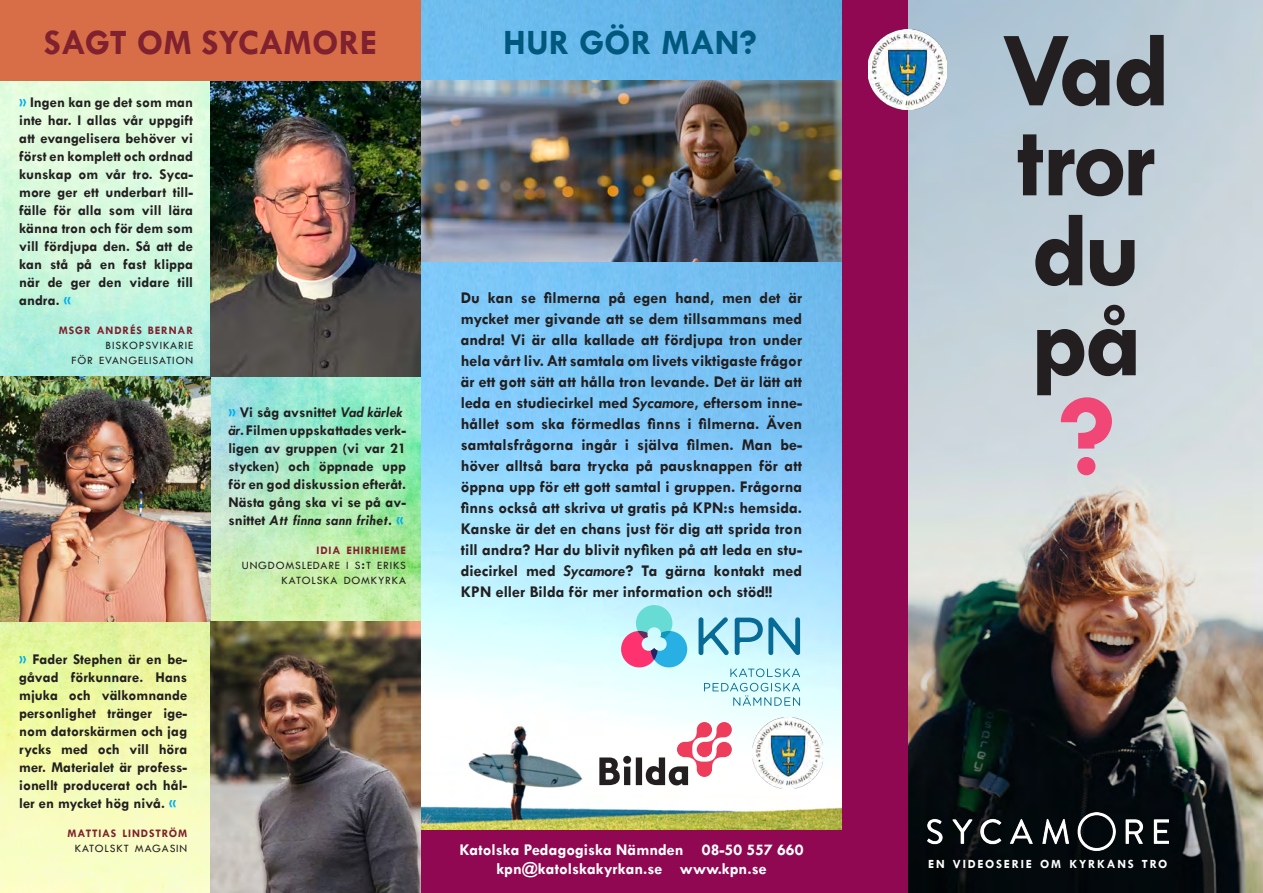
<style>
.page{position:relative;width:1263px;height:893px;background:#fff}
.page>*{position:absolute;margin:0;border:0;box-sizing:border-box;transform-origin:0 0}
.t1{font:700 118.5px "Tw Cen";color:#f04777}
.t2{font:700 108px "Tw Cen";letter-spacing:-.05em;color:#231f20}
.t3{font:700 36px "Tw Cen";color:#7f212e}
.t4{font:700 36px "Tw Cen";color:#00597d}
.t5{font:700 16.5px/21px "Tw Cen";color:#231f20;text-align:justify}
.t6{font:700 16.5px "Tw Cen";color:#fff}
.t7{font:700 15px/18px "Tw Cen";color:#231f20;text-align:justify}
.t8{font:700 12.6px "Tw Cen";letter-spacing:.135em;color:#fff}
.signatur{font:11.55px/15px "Tw Cen";letter-spacing:.07em;color:#231f20;text-align:right}
.t9{font:700 11.55px "Tw Cen";letter-spacing:.07em;color:#7f212e}
.s1{color:#00aeef}
.s2{font-style:italic}
.s3{font-size:16.5px}
.s4{font-style:inherit}
</style>
<div class="page">
<img style="left:0;top:0;width:842px;height:893px">
<img style="left:908px;top:0;width:355px;height:893px">
<img style="left:210px;top:81px;width:211px;height:295px">
<img style="left:0;top:376px;width:210px;height:246px">
<img style="left:210px;top:622px;width:211px;height:271px">
<div style="left:0;top:0;width:421px;height:81px;background:#d86e47"></div>
<svg style="left:621px;top:605px;width:66px;height:62px;background:#9ebad2"></svg>
<svg style="left:698px;top:617px;width:102px;height:38px;background:#82c2d9"></svg>
<svg style="left:730px;top:668px;width:70px;height:9px"></svg>
<svg style="left:704px;top:683px;width:96px;height:23px;background:#bfe5ed"></svg>
<svg style="left:599px;top:722px;width:133px;height:63px"></svg>
<img style="left:753px;top:717px;width:70px;height:71px">
<img style="left:421px;top:81px;width:421px;height:181px">
<div style="left:421px;top:830px;width:421px;height:63px;background:#8f0851"></div>
<img style="left:927px;top:812px;width:241px;height:39px">
<div style="left:842px;top:0;width:66px;height:893px;background:#8f0851"></div>
<img style="left:868px;top:30px;width:78px;height:80px">
<p class="t3" style="left:44px;top:21px;width:335px">SAGT OM SYCAMORE</p>
<p class="t7" style="left:19px;top:93px;width:176px"><span class="s1">»</span> Ingen kan ge det som man inte har. I allas vår uppgift att evangelisera behöver vi först en komplett och ordnad kunskap om vår tro. Syca&shy;more ger ett underbart till&shy;fälle för alla som vill lära känna tron och för dem som vill fördjupa den. Så att de kan stå på en fast klippa när de ger den vidare till andra. <span class="s1">«</span></p>
<p class="t9" style="left:59px;top:323px;width:136px">MSGR ANDRÉS BERNAR</p>
<p class="signatur" style="left:105px;top:338px;width:89px">BISKOPSVIKARIE</p>
<p class="signatur" style="left:72px;top:353px;width:123px">FÖR EVANGELISATION</p>
<p class="t7" style="left:19px;top:650px;width:170px"><span class="s1">»</span> Fader Stephen är en be&shy;gåvad förkunnare. Hans mjuka och välkomnande personlighet tränger ige&shy;nom datorskärmen och jag rycks med och vill höra mer. Materialet är profess&shy;ionellt producerat och hål&shy;ler en mycket hög nivå. <span class="s1">«</span></p>
<p class="t9" style="left:68px;top:826px;width:121px">MATTIAS LINDSTRÖM</p>
<p class="signatur" style="left:75px;top:840px;width:114px">KATOLSKT MAGASIN</p>
<p class="t7" style="left:228px;top:403px;width:176px"><span class="s1">»</span> Vi såg avsnittet <span class="s2">Vad kärlek</span></p>
<p class="t7" style="left:228px;top:421px;width:179px"><span class="s2">är</span>. Filmen uppskattades verk&shy;ligen av gruppen (vi var 21 stycken) och öppnade upp för en god diskussion efteråt.<br>Nästa gång ska vi se på av&shy;snittet <span class="s2">Att finna sann frihet</span>. <span class="s1">«</span></p>
<p class="t9" style="left:317px;top:543px;width:91px">IDIA EHIRHIEME</p>
<p class="signatur" style="left:242px;top:558px;width:166px">UNGDOMSLEDARE I S<span class="s3">:</span>T ERIKS<br>KATOLSKA DOMKYRKA</p>
<p class="t4" style="left:503px;top:21px;width:255px">HUR GÖR MAN?</p>
<p class="t5" style="left:461px;top:287px;width:343px">Du kan se filmerna på egen hand, men det är mycket mer givande att se dem tillsammans med andra! Vi är alla kallade att fördjupa tron under hela vårt liv. Att samtala om livets viktigaste frågor är ett gott sätt att hålla tron levande. Det är lätt att leda en studiecirkel med <span class="s2">Sycamore</span>, eftersom inne&shy;hållet som ska förmedlas finns i filmerna. Även samtalsfrågorna ingår i själva filmen. Man be&shy;höver alltså bara trycka på pausknappen för att öppna upp för ett gott samtal i gruppen. Frågorna finns också att skriva ut gratis på KPN:s hemsida.<br>Kanske är det en chans just för dig att sprida tron till andra? Har du blivit nyfiken på att leda en stu&shy;diecirkel med <span class="s2">Sycamore</span>? Ta gärna kontakt med KPN eller Bilda för mer information och stöd!!</p>
<p class="t6" style="left:459px;top:839px;width:345px">Katolska Pedagogiska Nämnden <span class="s4">08-50 557 660</span></p>
<p class="t6" style="left:496px;top:859px;width:272px">kpn@katolskakyrkan.se www.kpn.se</p>
<p class="t2" style="left:1002px;top:6px;width:170px">Vad</p>
<p class="t2" style="left:1016px;top:96px;width:141px">tror</p>
<p class="t2" style="left:1032px;top:186px;width:110px">du</p>
<p class="t2" style="left:1030px;top:276px;width:114px">på</p>
<p class="t1" style="left:1058px;top:366px;width:58px">?</p>
<p class="t8" style="left:928px;top:857px;width:241px">EN VIDEOSERIE OM KYRKANS TRO</p>
</div>
